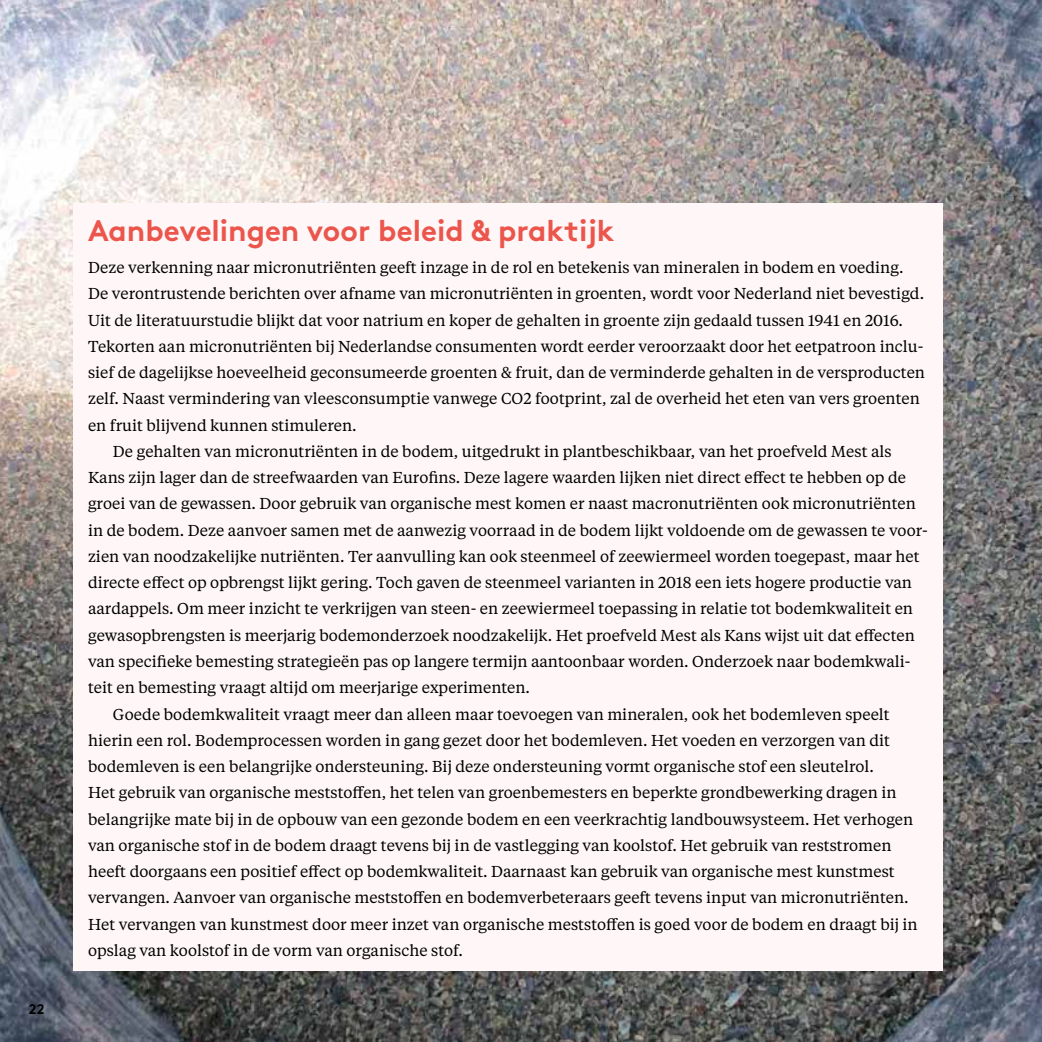
<style>
.page{position:relative;width:1042px;height:1042px;background:#fff}
.page>*{position:absolute;margin:0;border:0;box-sizing:border-box;transform-origin:0 0}
.t1{font:700 29.75px "Brown Pro";color:#eb554b}
.t2{font:15.75px "Tiempos Text";color:#000}
.t3{font:700 14px "Brown Pro";color:#000}
</style>
<div class="page">
<img style="left:0;top:0;width:1042px;height:1042px">
<div style="left:73px;top:203px;width:870px;height:767px;background:#fef6f7"></div>
<p class="t3" style="left:29px;top:998px;width:17px">22</p>
<h1 class="t1" style="left:88px;top:206px;width:528px">Aanbevelingen voor beleid &amp; praktijk</h1>
<p class="t2" style="left:88px;top:257px;width:817px">Deze verkenning naar micronutriënten geeft inzage in de rol en betekenis van mineralen in bodem en voeding.</p>
<p class="t2" style="left:88px;top:283px;width:837px">De verontrustende berichten over afname van micronutriënten in groenten, wordt voor Nederland niet bevestigd.</p>
<p class="t2" style="left:88px;top:309px;width:816px">Uit de literatuurstudie blijkt dat voor natrium en koper de gehalten in groente zijn gedaald tussen 1941 en 2016.</p>
<p class="t2" style="left:88px;top:336px;width:837px">Tekorten aan micronutriënten bij Nederlandse consumenten wordt eerder veroorzaakt door het eetpatroon inclu-</p>
<p class="t2" style="left:88px;top:362px;width:838px">sief de dagelijkse hoeveelheid geconsumeerde groenten &amp; fruit, dan de verminderde gehalten in de versproducten</p>
<p class="t2" style="left:88px;top:388px;width:833px">zelf. Naast vermindering van vleesconsumptie vanwege CO2 footprint, zal de overheid het eten van vers groenten</p>
<p class="t2" style="left:88px;top:414px;width:270px">en fruit blijvend kunnen stimuleren.</p>
<p class="t2" style="left:113px;top:441px;width:780px">De gehalten van micronutriënten in de bodem, uitgedrukt in plantbeschikbaar, van het proefveld Mest als</p>
<p class="t2" style="left:88px;top:467px;width:819px">Kans zijn lager dan de streefwaarden van Eurofins. Deze lagere waarden lijken niet direct effect te hebben op de</p>
<p class="t2" style="left:88px;top:493px;width:829px">groei van de gewassen. Door gebruik van organische mest komen er naast macronutriënten ook micronutriënten</p>
<p class="t2" style="left:88px;top:519px;width:841px">in de bodem. Deze aanvoer samen met de aanwezig voorraad in de bodem lijkt voldoende om de gewassen te voor-</p>
<p class="t2" style="left:88px;top:546px;width:833px">zien van noodzakelijke nutriënten. Ter aanvulling kan ook steenmeel of zeewiermeel worden toegepast, maar het</p>
<p class="t2" style="left:88px;top:572px;width:825px">directe effect op opbrengst lijkt gering. Toch gaven de steenmeel varianten in 2018 een iets hogere productie van</p>
<p class="t2" style="left:88px;top:598px;width:826px">aardappels. Om meer inzicht te verkrijgen van steen- en zeewiermeel toepassing in relatie tot bodemkwaliteit en</p>
<p class="t2" style="left:88px;top:624px;width:828px">gewasopbrengsten is meerjarig bodemonderzoek noodzakelijk. Het proefveld Mest als Kans wijst uit dat effecten</p>
<p class="t2" style="left:88px;top:651px;width:824px">van specifieke bemesting strategieën pas op langere termijn aantoonbaar worden. Onderzoek naar bodemkwali-</p>
<p class="t2" style="left:88px;top:677px;width:443px">teit en bemesting vraagt altijd om meerjarige experimenten.</p>
<p class="t2" style="left:113px;top:703px;width:778px">Goede bodemkwaliteit vraagt meer dan alleen maar toevoegen van mineralen, ook het bodemleven speelt</p>
<p class="t2" style="left:88px;top:729px;width:803px">hierin een rol. Bodemprocessen worden in gang gezet door het bodemleven. Het voeden en verzorgen van dit</p>
<p class="t2" style="left:88px;top:756px;width:787px">bodemleven is een belangrijke ondersteuning. Bij deze ondersteuning vormt organische stof een sleutelrol.</p>
<p class="t2" style="left:88px;top:782px;width:810px">Het gebruik van organische meststoffen, het telen van groenbemesters en beperkte grondbewerking dragen in</p>
<p class="t2" style="left:88px;top:808px;width:827px">belangrijke mate bij in de opbouw van een gezonde bodem en een veerkrachtig landbouwsysteem. Het verhogen</p>
<p class="t2" style="left:88px;top:834px;width:805px">van organische stof in de bodem draagt tevens bij in de vastlegging van koolstof. Het gebruik van reststromen</p>
<p class="t2" style="left:88px;top:861px;width:808px">heeft doorgaans een positief effect op bodemkwaliteit. Daarnaast kan gebruik van organische mest kunstmest</p>
<p class="t2" style="left:88px;top:887px;width:822px">vervangen. Aanvoer van organische meststoffen en bodemverbeteraars geeft tevens input van micronutriënten.</p>
<p class="t2" style="left:88px;top:913px;width:831px">Het vervangen van kunstmest door meer inzet van organische meststoffen is goed voor de bodem en draagt bij in</p>
<p class="t2" style="left:88px;top:939px;width:376px">opslag van koolstof in de vorm van organische stof.</p>
</div>
